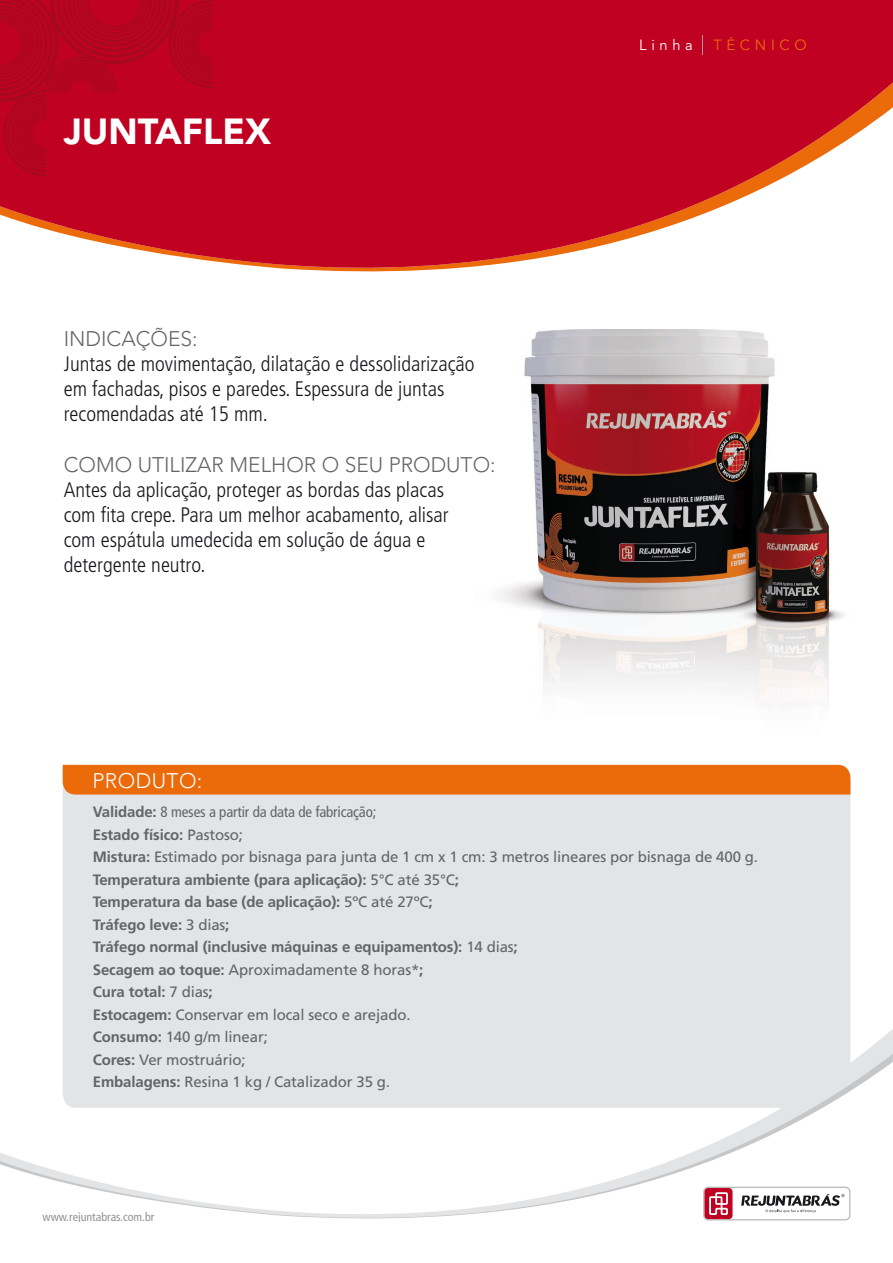
<style>
.page{position:relative;width:893px;height:1263px;background:#fff}
.page>*{position:absolute;margin:0;border:0;box-sizing:border-box;transform-origin:0 0}
.t1{font:900 36px "Avenir";color:#fff}
.t2{font:300 condensed 21px/25.2px "Frutiger";color:#1a171c}
.t3{font:300 21px "Avenir";color:#646567}
.t4{font:300 21px "Avenir";letter-spacing:.02em;color:#fff}
.t5{font:15px "Frutiger";letter-spacing:-.01em;color:#646567}
.t6{font:700 15px "Frutiger";letter-spacing:-.01em;color:#646567}
.t7{font:condensed 15px "Frutiger";letter-spacing:-.01em;color:#646567}
.t8{font:14.7px "Avenir";letter-spacing:.32em;color:#eb6a0a}
.t9{font:14.7px "Avenir";letter-spacing:.32em;color:#fff}
.t10{font:condensed 12px "Frutiger";color:#929395}
.s1{font-weight:700;font-stretch:normal}
.s2{font-weight:400}
.s3{font-weight:700}
</style>
<div class="page">
<svg style="left:0;top:0;width:893px;height:330px;fill:#c00122"></svg>
<svg style="left:0;top:1029px;width:893px;height:192px"></svg>
<svg style="left:702px;top:35px;width:1px;height:20px"></svg>
<svg style="left:0;top:0;width:213px;height:177px;background:#b90220"></svg>
<img style="left:440px;top:330px;width:411px;height:465px">
<div style="left:63px;top:794px;width:787px;height:314px;background:#e3e4e5"></div>
<div style="left:63px;top:765px;width:787px;height:29px;background:#eb6a0a"></div>
<p class="t1" style="left:64px;top:109px;width:209px">JUNTAFLEX</p>
<p class="t3" style="left:64px;top:326px;width:135px">INDICAÇÕES:</p>
<p class="t2" style="left:64px;top:351px;width:412px">Juntas de movimentação, dilatação e dessolidarização em fachadas, pisos e paredes. Espessura de juntas recomendadas até 15 mm.</p>
<p class="t3" style="left:64px;top:452px;width:433px">COMO UTILIZAR MELHOR O SEU PRODUTO:</p>
<p class="t2" style="left:64px;top:477px;width:386px">Antes da aplicação, proteger as bordas das placas com fita crepe. Para um melhor acabamento, alisar com espátula umedecida em solução de água e detergente neutro.</p>
<p class="t4" style="left:92px;top:768px;width:111px">PRODUTO:</p>
<p class="t9" style="left:639px;top:37px;width:55px">Linha</p>
<p class="t8" style="left:713px;top:37px;width:95px">TÉCNICO</p>
<p class="t7" style="left:93px;top:803px;width:285px"><span class="s1">Validade:</span> 8 meses a partir da data de fabricação;</p>
<p class="t6" style="left:93px;top:826px;width:152px">Estado físico: <span class="s2">Pastoso;</span></p>
<p class="t5" style="left:93px;top:848px;width:667px"><span class="s3">Mistura:</span> Estimado por bisnaga para junta de 1 cm x 1 cm: 3 metros lineares por bisnaga de 400 g.</p>
<p class="t6" style="left:93px;top:871px;width:368px">Temperatura ambiente (para aplicação): <span class="s2">5°C até 35°C</span>;</p>
<p class="t6" style="left:93px;top:893px;width:341px">Temperatura da base (de aplicação): <span class="s2">5ºC até 27ºC</span>;</p>
<p class="t6" style="left:93px;top:916px;width:138px">Tráfego leve: <span class="s2">3 dias</span>;</p>
<p class="t6" style="left:93px;top:938px;width:426px">Tráfego normal (inclusive máquinas e equipamentos): <span class="s2">14 dias</span>;</p>
<p class="t5" style="left:93px;top:961px;width:332px"><span class="s3">Secagem ao toque:</span> Aproximadamente 8 horas*<span class="s3">;</span></p>
<p class="t6" style="left:93px;top:983px;width:121px">Cura total: <span class="s2">7 dias</span>;</p>
<p class="t5" style="left:93px;top:1006px;width:319px"><span class="s3">Estocagem:</span> Conservar em local seco e arejado.</p>
<p class="t5" style="left:93px;top:1028px;width:176px"><span class="s3">Consumo:</span> 140 g/m linear;</p>
<p class="t5" style="left:93px;top:1051px;width:154px"><span class="s3">Cores:</span> Ver mostruário;</p>
<p class="t5" style="left:93px;top:1073px;width:299px"><span class="s3">Embalagens:</span> Resina 1 kg / Catalizador 35 g.</p>
<p class="t10" style="left:43px;top:1209px;width:113px">www.rejuntabras.com.br</p>
</div>
